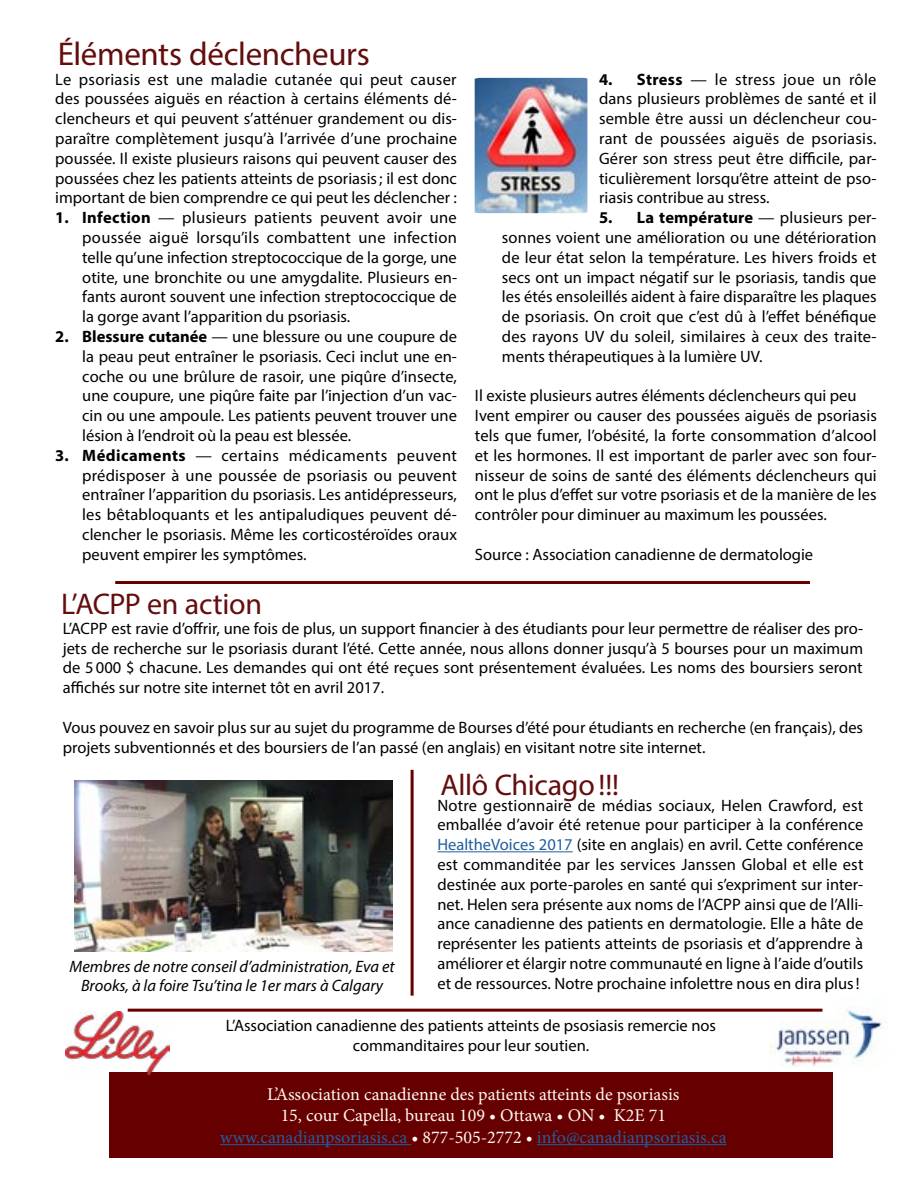
<style>
.page{position:relative;width:918px;height:1188px;background:#fff}
.page>*{position:absolute;margin:0;border:0;box-sizing:border-box;transform-origin:0 0}
.t1{font:33px "Myriad Pro";letter-spacing:-.01em;color:#630d0d}
.t2{font:30px "Myriad Pro";letter-spacing:-.01em;color:#630d0d}
.t3{font:18px/21.6px "Minion Pro";color:#fff8f1;text-align:center}
.t4{font:16.5px/19.8px "Myriad Pro";color:#000;text-align:justify}
.t5{font:italic 16.5px/19.8px "Myriad Pro";color:#000;text-align:center}
.s1{font-weight:700}
.s2{color:#215e9e}
</style>
<div class="page">
<div style="left:109px;top:1072px;width:724px;height:85px;background:#600"></div>
<hr style="left:220px;top:1144px;width:191px;height:1px;background:#215e9e">
<hr style="left:537px;top:1144px;width:190px;height:1px;background:#215e9e">
<hr style="left:115px;top:581px;width:695px;height:3px;background:#600">
<hr style="left:437px;top:851px;width:136px;height:1px;background:#215e9e">
<hr style="left:411px;top:770px;width:3px;height:226px;background:#600">
<img style="left:75px;top:780px;width:317px;height:172px">
<img style="left:65px;top:1011px;width:105px;height:64px">
<img style="left:769px;top:1008px;width:118px;height:59px">
<hr style="left:128px;top:1009px;width:694px;height:3px;background:#600">
<img style="left:475px;top:78px;width:112px;height:135px">
<h1 class="t1" style="left:58px;top:33px;width:314px">Éléments déclencheurs</h1>
<p class="t4" style="left:55px;top:69px;width:403px">Le psoriasis est une maladie cutanée qui peut causer des poussées aiguës en réaction à certains éléments dé&shy;clencheurs et qui peuvent s’atténuer grandement ou dis&shy;paraître complètement jusqu’à l’arrivée d’une prochaine poussée. Il existe plusieurs raisons qui peuvent causer des poussées chez les patients atteints de psoriasis; il est donc important de bien comprendre ce qui peut les déclencher :</p>
<p class="t4" style="left:82px;top:208px;width:376px;text-indent:-27px"><span class="s1">1. Infection</span> — plusieurs patients peuvent avoir une poussée aiguë lorsqu’ils combattent une infection telle qu’une infection streptococcique de la gorge, une otite, une bronchite ou une amygdalite. Plusieurs en&shy;fants auront souvent une infection streptococcique de la gorge avant l’apparition du psoriasis.</p>
<p class="t4" style="left:82px;top:326px;width:376px;text-indent:-27px"><span class="s1">2. Blessure cutanée</span> — une blessure ou une coupure de la peau peut entraîner le psoriasis. Ceci inclut une en&shy;coche ou une brûlure de rasoir, une piqûre d’insecte, une coupure, une piqûre faite par l’injection d’un vac&shy;cin ou une ampoule. Les patients peuvent trouver une lésion à l’endroit où la peau est blessée.</p>
<p class="t4" style="left:82px;top:445px;width:376px;text-indent:-27px"><span class="s1">3. Médicaments</span> — certains médicaments peuvent prédisposer à une poussée de psoriasis ou peuvent entraîner l’apparition du psoriasis. Les antidépresseurs, les bêtabloquants et les antipaludiques peuvent dé&shy;clencher le psoriasis. Même les corticostéroïdes oraux peuvent empirer les symptômes.</p>
<p class="t4" style="left:599px;top:69px;width:279px"><span class="s1">4. Stress</span> — le stress joue un rôle dans plusieurs problèmes de santé et il semble être aussi un déclencheur cou&shy;rant de poussées aiguës de psoriasis.<br>Gérer son stress peut être difficile, par&shy;ticulièrement lorsqu’être atteint de pso&shy;riasis contribue au stress.</p>
<p class="t4" style="left:502px;top:208px;width:376px;text-indent:97px"><span class="s1">5. La température</span> — plusieurs per&shy;sonnes voient une amélioration ou une détérioration de leur état selon la température. Les hivers froids et secs ont un impact négatif sur le psoriasis, tandis que les étés ensoleillés aident à faire disparaître les plaques de psoriasis. On croit que c’est dû à l’effet bénéfique des rayons UV du soleil, similaires à ceux des traite&shy;ments thérapeutiques à la lumière UV.</p>
<p class="t4" style="left:475px;top:386px;width:403px;text-align:left">Il existe plusieurs autres éléments déclencheurs qui peu Ivent empirer ou causer des poussées aiguës de psoriasis tels que fumer, l’obésité, la forte consommation d’alcool et les hormones. Il est important de parler avec son four&shy;nisseur de soins de santé des éléments déclencheurs qui ont le plus d’effet sur votre psoriasis et de la manière de les contrôler pour diminuer au maximum les poussées.</p>
<p class="t4" style="left:475px;top:544px;width:340px">Source : Association canadienne de dermatologie</p>
<h2 class="t2" style="left:61px;top:585px;width:203px">L’ACPP en action</h2>
<p class="t4" style="left:63px;top:618px;width:802px">L’ACPP est ravie d’offrir, une fois de plus, un support financier à des étudiants pour leur permettre de réaliser des pro&shy;jets de recherche sur le psoriasis durant l’été. Cette année, nous allons donner jusqu’à 5 bourses pour un maximum de 5 000 $ chacune. Les demandes qui ont été reçues sont présentement évaluées. Les noms des boursiers seront affichés sur notre site internet tôt en avril 2017.</p>
<p class="t4" style="left:63px;top:717px;width:802px">Vous pouvez en savoir plus sur au sujet du programme de Bourses d’été pour étudiants en recherche (en français), des projets subventionnés et des boursiers de l’an passé (en anglais) en visitant notre site internet.</p>
<h2 class="t2" style="left:440px;top:767px;width:180px">Allô Chicago!!!</h2>
<p class="t4" style="left:437px;top:795px;width:428px">Notre gestionnaire de médias sociaux, Helen Crawford, est emballée d’avoir été retenue pour participer à la conférence <span class="s2">HealtheVoices 2017</span> (site en anglais) en avril. Cette conférence est commanditée par les services Janssen Global et elle est destinée aux porte-paroles en santé qui s’expriment sur inter&shy;net. Helen sera présente aux noms de l’ACPP ainsi que de l’Alli&shy;ance canadienne des patients en dermatologie. Elle a hâte de représenter les patients atteints de psoriasis et d’apprendre à améliorer et élargir notre communauté en ligne à l’aide d’outils et de ressources. Notre prochaine infolettre nous en dira plus!</p>
<p class="t5" style="left:70px;top:956px;width:327px">Membres de notre conseil d’administration, Eva et<br>Brooks, à la foire Tsu’tina le 1er mars à Calgary</p>
<p class="t4" style="left:226px;top:1016px;width:492px;text-align:center">L’Association canadienne des patients atteints de psosiasis remercie nos commanditaires pour leur soutien.</p>
<p class="t3" style="left:220px;top:1083px;width:508px">L’Association canadienne des patients atteints de psoriasis<br>15, cour Capella, bureau 109 • Ottawa • ON • K2E 71 <span class="s2">www.canadianpsoriasis.ca</span> • 877-505-2772 • <span class="s2">info@canadianpsoriasis.ca</span></p>
</div>
